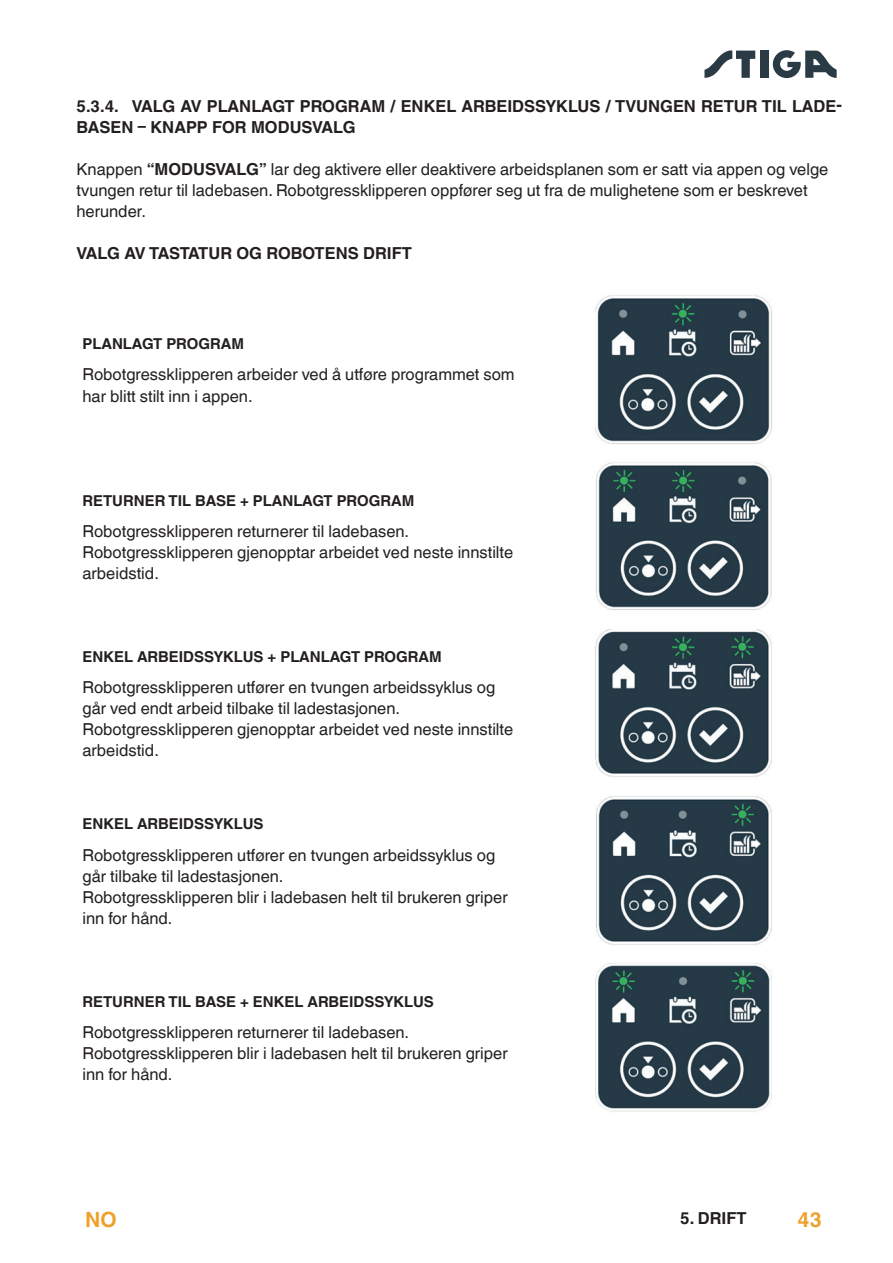
<style>
.page{position:relative;width:893px;height:1263px;background:#fff}
.page>*{position:absolute;margin:0;border:0;box-sizing:border-box;transform-origin:0 0}
.t1{font:700 21px "Helvetica World";color:#efa12d}
.t2{font:16.5px/21px "Helvetica World";color:#231f20}
.t3{font:700 16.5px/21px "Helvetica World";color:#231f20}
.t4{font:700 15px "Helvetica World";color:#231f20}
.s1{font-weight:700}
</style>
<div class="page">
<div style="left:760px;top:51px;width:8px;height:27px;background:#2a3b45"></div>
<svg style="left:704px;top:50px;width:51px;height:28px"></svg>
<svg style="left:773px;top:50px;width:64px;height:28px"></svg>
<img style="left:595px;top:295px;width:177px;height:149px">
<img style="left:596px;top:462px;width:176px;height:148px">
<img style="left:595px;top:629px;width:177px;height:148px">
<img style="left:596px;top:796px;width:176px;height:149px">
<img style="left:595px;top:963px;width:177px;height:149px">
<p class="t3" style="left:77px;top:96px;width:767px">5.3.4. VALG AV PLANLAGT PROGRAM / ENKEL ARBEIDSSYKLUS / TVUNGEN RETUR TIL LADE-<br>BASEN – KNAPP FOR MODUSVALG</p>
<p class="t2" style="left:77px;top:159px;width:753px">Knappen <span class="s1">“MODUSVALG”</span> lar deg aktivere eller deaktivere arbeidsplanen som er satt via appen og velge tvungen retur til ladebasen. Robotgressklipperen oppfører seg ut fra de mulighetene som er beskrevet herunder.</p>
<p class="t3" style="left:77px;top:243px;width:337px">VALG AV TASTATUR OG ROBOTENS DRIFT</p>
<p class="t4" style="left:83px;top:335px;width:163px">PLANLAGT PROGRAM</p>
<p class="t2" style="left:83px;top:364px;width:434px">Robotgressklipperen arbeider ved å utføre programmet som har blitt stilt inn i appen.</p>
<p class="t4" style="left:83px;top:492px;width:333px">RETURNER TIL BASE + PLANLAGT PROGRAM</p>
<p class="t2" style="left:83px;top:521px;width:432px">Robotgressklipperen returnerer til ladebasen.<br>Robotgressklipperen gjenopptar arbeidet ved neste innstilte arbeidstid.</p>
<p class="t4" style="left:83px;top:648px;width:361px">ENKEL ARBEIDSSYKLUS + PLANLAGT PROGRAM</p>
<p class="t2" style="left:83px;top:677px;width:432px">Robotgressklipperen utfører en tvungen arbeidssyklus og går ved endt arbeid tilbake til ladestasjonen.<br>Robotgressklipperen gjenopptar arbeidet ved neste innstilte arbeidstid.</p>
<p class="t4" style="left:83px;top:815px;width:183px">ENKEL ARBEIDSSYKLUS</p>
<p class="t2" style="left:83px;top:844px;width:427px">Robotgressklipperen utfører en tvungen arbeidssyklus og går tilbake til ladestasjonen.<br>Robotgressklipperen blir i ladebasen helt til brukeren griper inn for hånd.</p>
<p class="t4" style="left:83px;top:993px;width:353px">RETURNER TIL BASE + ENKEL ARBEIDSSYKLUS</p>
<p class="t2" style="left:83px;top:1022px;width:427px">Robotgressklipperen returnerer til ladebasen.<br>Robotgressklipperen blir i ladebasen helt til brukeren griper inn for hånd.</p>
<p class="t1" style="left:85px;top:1208px;width:33px">NO</p>
<p class="t3" style="left:680px;top:1208px;width:68px">5. DRIFT</p>
<p class="t1" style="left:798px;top:1208px;width:26px">43</p>
</div>
